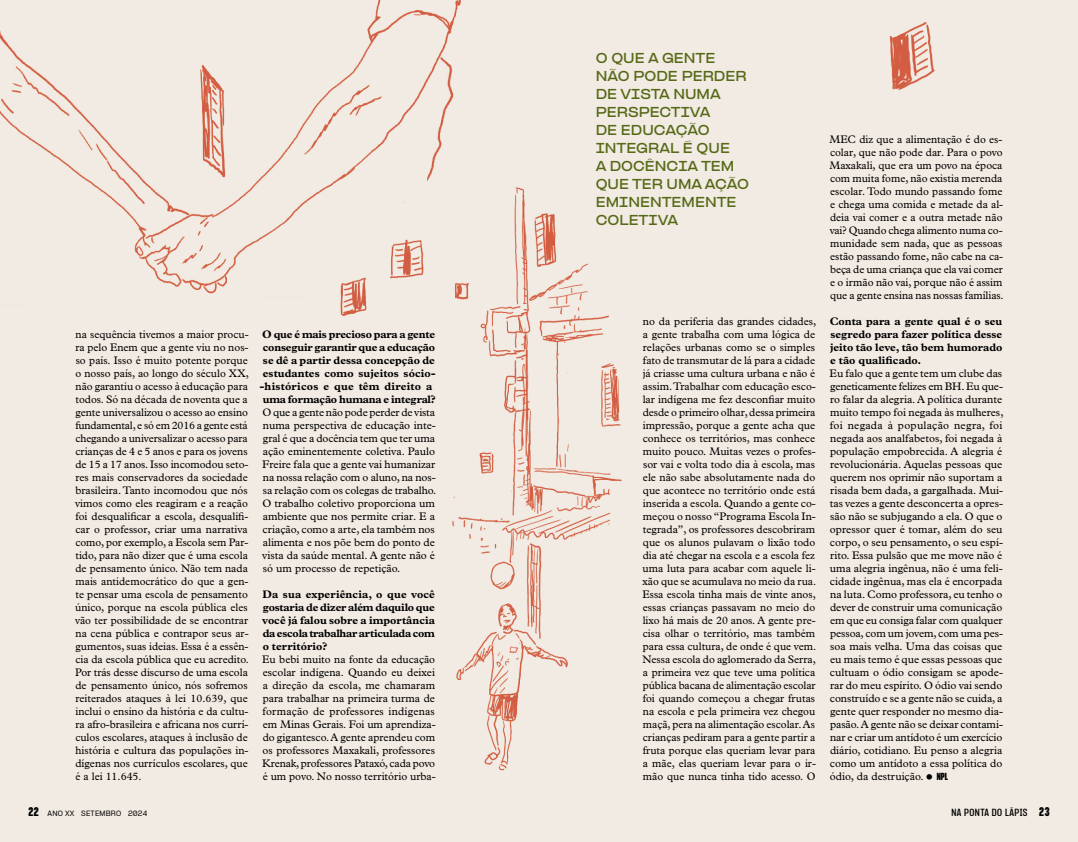
<style>
.page{position:relative;width:1078px;height:842px;background:#fff}
.page>*{position:absolute;margin:0;border:0;box-sizing:border-box;transform-origin:0 0}
.t1{font:700 expanded 12px/18px "PP Formula";color:#566916}
.t2{font:11px/13px "Plantin MT Pro";color:#000;text-align:justify}
.t3{font:700 11px/13px "Plantin MT Pro";color:#000;text-align:justify}
.t4{font:600 condensed 9px "PP Formula";letter-spacing:.05em;color:#000}
.t5{font:500 6.5px "PP Formula";letter-spacing:.03em;color:#000}
.s1{font-family:"PP Formula";font-weight:900;font-stretch:condensed;font-size:9px}
.s2{font-weight:900;font-stretch:condensed;font-size:11px}
.s3{font-weight:900;font-size:11px}
</style>
<div class="page">
<div style="left:0;top:0;width:1077px;height:842px;background:#f2ebe3"></div>
<div style="left:0;top:0;width:466px;height:301px;background:#f2ebe3"></div>
<p class="t2" style="left:75px;top:328px;width:175px">na sequência tivemos a maior procu&shy;ra pelo Enem que a gente viu no nos&shy;so país. Isso é muito potente porque o nosso país, ao longo do século XX, não garantiu o acesso à educação para todos. Só na década de noventa que a gente universalizou o acesso ao ensino fundamental, e só em 2016 a gente está chegando a universalizar o acesso para crianças de 4 e 5 anos e para os jovens de 15 a 17 anos. Isso incomodou seto&shy;res mais conservadores da sociedade brasileira. Tanto incomodou que nós vimos como eles reagiram e a reação foi desqualificar a escola, desqualifi&shy;car o professor, criar uma narrativa como, por exemplo, a Escola sem Par&shy;tido, para não dizer que é uma escola de pensamento único. Não tem nada mais antidemocrático do que a gen&shy;te pensar uma escola de pensamento único, porque na escola pública eles vão ter possibilidade de se encontrar na cena pública e contrapor seus ar&shy;gumentos, suas ideias. Essa é a essên&shy;cia da escola pública que eu acredito.<br>Por trás desse discurso de uma escola de pensamento único, nós sofremos reiterados ataques à lei 10.639, que inclui o ensino da história e da cultu&shy;ra afro-brasileira e africana nos currí&shy;culos escolares, ataques à inclusão de história e cultura das populações in&shy;dígenas nos currículos escolares, que é a lei 11.645.</p>
<p class="t3" style="left:259px;top:328px;width:178px;text-align:center">O que é mais precioso para a gente conseguir garantir que a educação se dê a partir dessa concepção de estudantes como sujeitos sócio--históricos e que têm direito a uma formação humana e integral?</p>
<p class="t2" style="left:262px;top:406px;width:176px;text-align:left">O que a gente não pode perder de vista numa perspectiva de educação inte&shy;gral é que a docência tem que ter uma ação eminentemente coletiva. Paulo Freire fala que a gente vai humanizar na nossa relação com o aluno, na nos&shy;sa relação com os colegas de trabalho.<br>O trabalho coletivo proporciona um ambiente que nos permite criar. E a criação, como a arte, ela também nos alimenta e nos põe bem do ponto de vista da saúde mental. A gente não é só um processo de repetição.</p>
<p class="t3" style="left:262px;top:588px;width:174px">Da sua experiência, o que você gostaria de dizer além daquilo que você já falou sobre a importância da escola trabalhar articulada com o território?</p>
<p class="t2" style="left:262px;top:653px;width:175px">Eu bebi muito na fonte da educação escolar indígena. Quando eu deixei a direção da escola, me chamaram para trabalhar na primeira turma de formação de professores indígenas em Minas Gerais. Foi um aprendiza&shy;do gigantesco. A gente aprendeu com os professores Maxakali, professores Krenak, professores Pataxó, cada povo é um povo. No nosso território urba-</p>
<p class="t1" style="left:595px;top:49px;width:155px">O QUE A GENTE<br>NÃO PODE PERDER<br>DE VISTA NUMA<br>PERSPECTIVA<br>DE EDUCAÇÃO<br>INTEGRAL É QUE<br>A DOCÊNCIA TEM<br>QUE TER UMA AÇÃO<br>EMINENTEMENTE<br>COLETIVA</p>
<p class="t2" style="left:642px;top:315px;width:175px;text-align:left">no da periferia das grandes cidades, a gente trabalha com uma lógica de relações urbanas como se o simples fato de transmutar de lá para a cidade já criasse uma cultura urbana e não é assim. Trabalhar com educação esco&shy;lar indígena me fez desconfiar muito desde o primeiro olhar, dessa primeira impressão, porque a gente acha que conhece os territórios, mas conhece muito pouco. Muitas vezes o profes&shy;sor vai e volta todo dia à escola, mas ele não sabe absolutamente nada do que acontece no território onde está inserida a escola. Quando a gente co&shy;meçou o nosso “Programa Escola In&shy;tegrada”, os professores descobriram que os alunos pulavam o lixão todo dia até chegar na escola e a escola fez uma luta para acabar com aquele li&shy;xão que se acumulava no meio da rua.<br>Essa escola tinha mais de vinte anos, essas crianças passavam no meio do lixo há mais de 20 anos. A gente pre&shy;cisa olhar o território, mas também para essa cultura, de onde é que vem.<br>Nessa escola do aglomerado da Serra, a primeira vez que teve uma política pública bacana de alimentação escolar foi quando começou a chegar frutas na escola e pela primeira vez chegou maçã, pera na alimentação escolar. As crianças pediram para a gente partir a fruta porque elas queriam levar para a mãe, elas queriam levar para o ir&shy;mão que nunca tinha tido acesso. O</p>
<p class="t2" style="left:829px;top:133px;width:175px">MEC diz que a alimentação é do es&shy;colar, que não pode dar. Para o povo Maxakali, que era um povo na época com muita fome, não existia merenda escolar. Todo mundo passando fome e chega uma comida e metade da al&shy;deia vai comer e a outra metade não vai? Quando chega alimento numa co&shy;munidade sem nada, que as pessoas estão passando fome, não cabe na ca&shy;beça de uma criança que ela vai comer e o irmão não vai, porque não é assim que a gente ensina nas nossas famílias.</p>
<p class="t3" style="left:829px;top:315px;width:174px">Conta para a gente qual é o seu segredo para fazer política desse jeito tão leve, tão bem humorado e tão qualificado.</p>
<p class="t2" style="left:829px;top:367px;width:175px">Eu falo que a gente tem um clube das geneticamente felizes em BH. Eu que&shy;ro falar da alegria. A política durante muito tempo foi negada às mulheres, foi negada à população negra, foi negada aos analfabetos, foi negada à população empobrecida. A alegria é revolucionária. Aquelas pessoas que querem nos oprimir não suportam a risada bem dada, a gargalhada. Mui&shy;tas vezes a gente desconcerta a opres&shy;são não se subjugando a ela. O que o opressor quer é tomar, além do seu corpo, o seu pensamento, o seu espí&shy;rito. Essa pulsão que me move não é uma alegria ingênua, não é uma feli&shy;cidade ingênua, mas ela é encorpada na luta. Como professora, eu tenho o dever de construir uma comunicação em que eu consiga falar com qualquer pessoa, com um jovem, com uma pes&shy;soa mais velha. Uma das coisas que eu mais temo é que essas pessoas que cultuam o ódio consigam se apode&shy;rar do meu espírito. O ódio vai sendo construído e se a gente não se cuida, a gente quer responder no mesmo dia&shy;pasão. A gente não se deixar contami&shy;nar e criar um antídoto é um exercício diário, cotidiano. Eu penso a alegria como um antídoto a essa política do ódio, da destruição. <span class="s1">● NPL</span></p>
<p class="t5" style="left:28px;top:809px;width:120px"><span class="s2">22</span> ANO XX SETEMBRO 2024</p>
<p class="t4" style="left:951px;top:806px;width:100px">NA PONTA DO LÁPIS <span class="s3">23</span></p>
</div>
